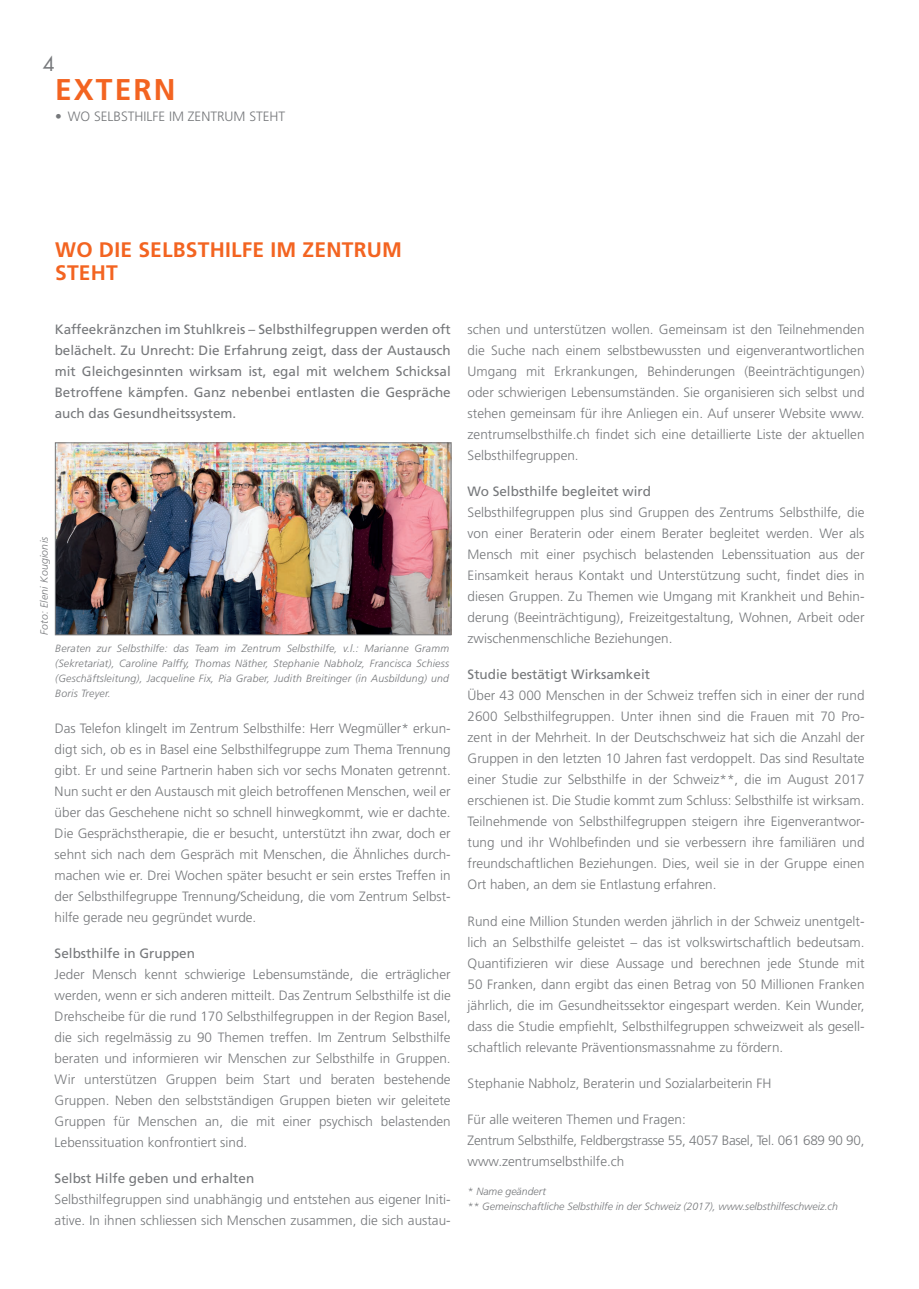
<style>
.page{position:relative;width:919px;height:1289px;background:#fff}
.page>*{position:absolute;margin:0;border:0;box-sizing:border-box;transform-origin:0 0}
.t1{font:700 30px "Frutiger";letter-spacing:.07em;color:#f36421}
.t2{font:700 21px/22.5px "Frutiger";letter-spacing:.01em;color:#f36421}
.t3{font:19.5px "Futura";color:#76787b}
.t4{font:300 13.5px/21px "Frutiger";color:#76787b;text-align:justify}
.t5{font:13.5px/21px "Frutiger";color:#76787b;text-align:justify}
.t6{font:300 13.5px/21px "Frutiger";letter-spacing:-.02em;color:#76787b}
.t7{font:italic 300 10.5px/15px "Frutiger";color:#76787b}
.t8{font:italic 300 10.5px "Frutiger";letter-spacing:.02em;color:#76787b}
</style>
<div class="page">
<img style="left:57px;top:444px;width:392px;height:189px">
<div style="left:55px;top:442px;width:396px;height:193px;border:1px solid #76787b"></div>
<h3 class="t3" style="left:43px;top:50px;width:14px">4</h3>
<h1 class="t1" style="left:55px;top:72px;width:122px">EXTERN</h1>
<p class="t4" style="left:55px;top:106px;width:232px">• Wo selbsthilfe im Zentrum steht</p>
<h2 class="t2" style="left:55px;top:238px;width:348px">WO DIE SELBSTHILFE IM ZENTRUM<br>STEHT</h2>
<p class="t5" style="left:55px;top:318px;width:397px">Kaffeekränzchen im Stuhlkreis – Selbsthilfegruppen werden oft belächelt. Zu Unrecht: Die Erfahrung zeigt, dass der Austausch mit Gleichgesinnten wirksam ist, egal mit welchem Schicksal Betroffene kämpfen. Ganz nebenbei entlasten die Gespräche auch das Gesundheitssystem.</p>
<p class="t8" style="left:38px;top:635px;width:100px;rotate:-90deg">Foto: Eleni Kougionis</p>
<p class="t7" style="left:55px;top:640px;width:395px;text-align:justify">Beraten zur Selbsthilfe: das Team im Zentrum Selbsthilfe, v.l.: Marianne Gramm (Sekretariat), Caroline Palffy, Thomas Näther, Stephanie Nabholz, Francisca Schiess (Geschäftsleitung), Jacqueline Fix, Pia Graber, Judith Breitinger (in Ausbildung) und Boris Treyer.</p>
<p class="t4" style="left:55px;top:717px;width:397px">Das Telefon klingelt im Zentrum Selbsthilfe: Herr Wegmüller* erkun&shy;digt sich, ob es in Basel eine Selbsthilfegruppe zum Thema Trennung gibt. Er und seine Partnerin haben sich vor sechs Monaten getrennt.<br>Nun sucht er den Austausch mit gleich betroffenen Menschen, weil er über das Geschehene nicht so schnell hinwegkommt, wie er dachte.<br>Die Gesprächstherapie, die er besucht, unterstützt ihn zwar, doch er sehnt sich nach dem Gespräch mit Menschen, die Ähnliches durch&shy;machen wie er. Drei Wochen später besucht er sein erstes Treffen in der Selbsthilfegruppe Trennung/Scheidung, die vom Zentrum Selbst&shy;hilfe gerade neu gegründet wurde.</p>
<p class="t5" style="left:55px;top:942px;width:142px">Selbsthilfe in Gruppen</p>
<p class="t4" style="left:55px;top:964px;width:397px">Jeder Mensch kennt schwierige Lebensumstände, die erträglicher werden, wenn er sich anderen mitteilt. Das Zentrum Selbsthilfe ist die Drehscheibe für die rund 170 Selbsthilfegruppen in der Region Basel, die sich regelmässig zu 90 Themen treffen. Im Zentrum Selbsthilfe beraten und informieren wir Menschen zur Selbsthilfe in Gruppen.<br>Wir unterstützen Gruppen beim Start und beraten bestehende Gruppen. Neben den selbstständigen Gruppen bieten wir geleitete Gruppen für Menschen an, die mit einer psychisch belastenden Lebenssituation konfrontiert sind.</p>
<p class="t5" style="left:55px;top:1167px;width:201px">Selbst Hilfe geben und erhalten</p>
<p class="t4" style="left:55px;top:1189px;width:397px">Selbsthilfegruppen sind unabhängig und entstehen aus eigener Initi&shy;ative. In ihnen schliessen sich Menschen zusammen, die sich austau-</p>
<p class="t4" style="left:467px;top:319px;width:398px">schen und unterstützen wollen. Gemeinsam ist den Teilnehmenden die Suche nach einem selbstbewussten und eigenverantwortlichen U mgang mit Erkrankungen, Behinderungen (Beeinträchtigungen) oder schwierigen Lebensumständen. Sie organisieren sich selbst und stehen gemeinsam für ihre Anliegen ein. Auf unserer Website www. zentrumselbsthilfe.ch findet sich eine detaillierte Liste der aktuellen Selbsthilfegruppen.</p>
<p class="t5" style="left:467px;top:481px;width:185px">Wo Selbsthilfe begleitet wird</p>
<p class="t4" style="left:467px;top:502px;width:398px">Selbsthilfegruppen plus sind Gruppen des Zentrums Selbsthilfe, die von einer Beraterin oder einem Berater begleitet werden. Wer als Mensch mit einer psychisch belastenden Lebenssituation aus der Einsamkeit heraus Kontakt und U nterstützung sucht, findet dies in diesen Gruppen. Zu Themen wie U mgang mit Krankheit und Behin&shy;derung (Beeinträchtigung), Freizeitgestaltung, Wohnen, Arbeit oder zwischenmenschliche Beziehungen.</p>
<p class="t5" style="left:467px;top:664px;width:184px">Studie bestätigt Wirksamkeit</p>
<p class="t4" style="left:467px;top:685px;width:398px">Ü ber 43 000 Menschen in der Schweiz treffen sich in einer der rund 2600 Selbsthilfegruppen. U nter ihnen sind die Frauen mit 70 Pro&shy;zent in der Mehrheit. In der Deutschschweiz hat sich die Anzahl der Gruppen in den letzten 10 Jahren fast verdoppelt. Das sind Resultate einer Studie zur Selbsthilfe in der Schweiz**, die im August 2017 erschienen ist. Die Studie kommt zum Schluss: Selbsthilfe ist wirksam.<br>Teilnehmende von Selbsthilfegruppen steigern ihre Eigenverantwor&shy;tung und ihr Wohlbefinden und sie verbessern ihre familiären und freundschaftlichen Beziehungen. Dies, weil sie in der Gruppe einen Ort haben, an dem sie Entlastung erfahren.</p>
<p class="t4" style="left:467px;top:910px;width:398px">Rund eine M illion Stunden werden jährlich in der Schweiz unentgelt&shy;lich an Selbsthilfe geleistet – das ist volkswirtschaftlich bedeutsam.<br>Quantifizieren wir diese Aussage und berechnen jede Stunde mit 50 Franken, dann ergibt das einen Betrag von 50 M illionen Franken jährlich, die im Gesundheitssektor eingespart werden. Kein Wunder, dass die Studie empfiehlt, Selbsthilfegruppen schweizweit als gesell&shy;schaftlich relevante Präventionsmassnahme zu fördern.</p>
<p class="t4" style="left:467px;top:1072px;width:297px">Stephanie Nabholz, Beraterin und Sozialarbeiterin FH</p>
<p class="t6" style="left:467px;top:1108px;width:398px">Für alle weiteren Themen und Fragen:<br>Zentrum Selbsthilfe, Feldbergstrasse 55, 4057 Basel, Tel. 061 689 90 90, www.zentrumselbsthilfe.ch</p>
<p class="t7" style="left:467px;top:1184px;width:372px">* Name geändert<br>** Gemeinschaftliche Selbsthilfe in der Schweiz (2017), www.selbsthilfeschweiz.ch</p>
</div>
